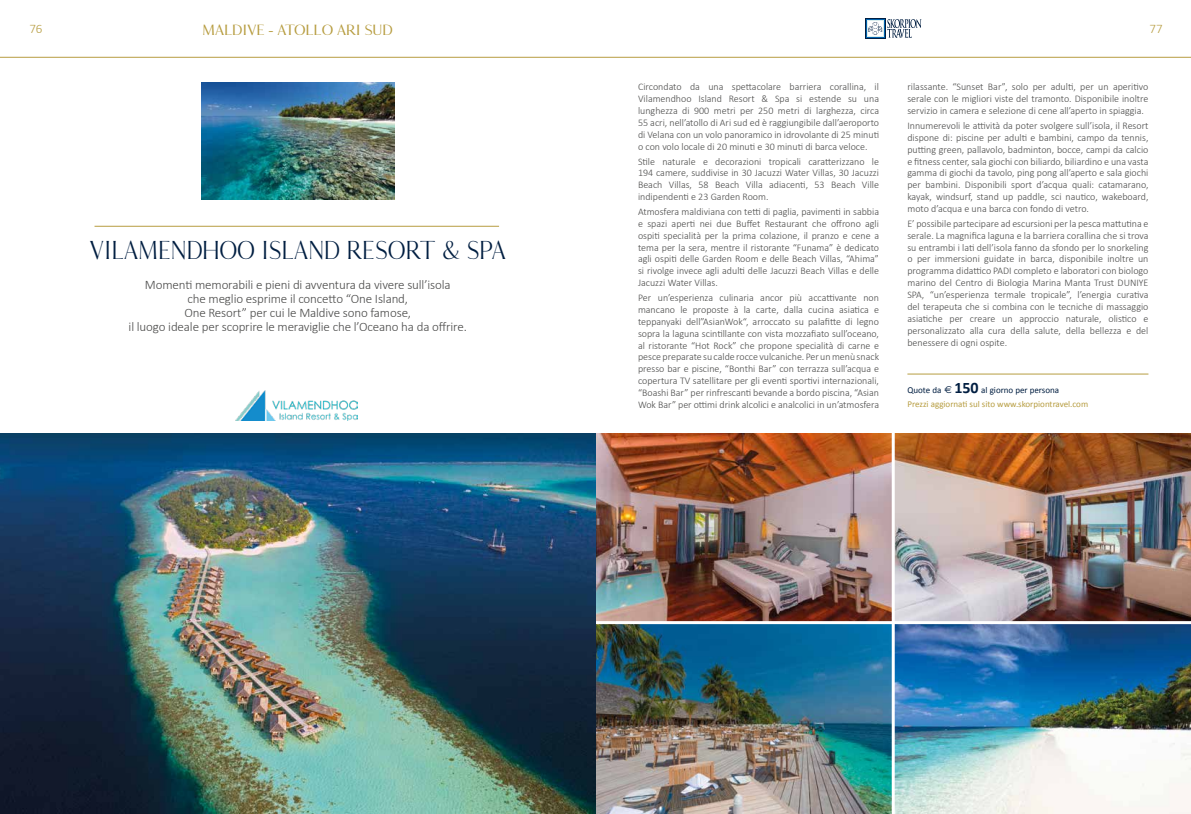
<style>
.page{position:relative;width:1191px;height:814px;background:#fff}
.page>*{position:absolute;margin:0;border:0;box-sizing:border-box;transform-origin:0 0}
.t1{font:28px "Jouleset Jaques Serif";color:#011e41;scale:.9 1}
.t2{font:700 16px "Jouleset Jacques Serif";color:#b79d41}
.t3{font:300 13px/14px "Calibri";letter-spacing:-.01em;color:#4a4a49;text-align:center}
.t4{font:300 13px "Calibri";color:#b79d41}
.t5{font:300 10.1px/11.9px "Calibri";color:#4a4a49;text-align:justify}
.t6{font:9px/14px "Calibri";color:#b79d41}
.s1{color:#011e41}
.s2{font-family:"Euro Sans";font-size:10px;color:#011e41}
.s3{font-weight:700;font-size:16px;color:#011e41}
</style>
<div class="page">
<hr style="left:0;top:57px;width:1191px;height:1px;background:#b79d41">
<div style="left:865px;top:18px;width:21px;height:21px;background:#011e41"></div>
<div style="left:866px;top:19px;width:18px;height:19px;background:#daeeed"></div>
<svg style="left:868px;top:19px;width:53px;height:19px"></svg>
<img style="left:595px;top:624px;width:296px;height:190px">
<img style="left:595px;top:434px;width:296px;height:187px">
<img style="left:894px;top:624px;width:297px;height:190px">
<img style="left:894px;top:434px;width:297px;height:187px">
<hr style="left:907px;top:373px;width:241px;height:1px;background:#b79d41">
<img style="left:0;top:434px;width:595px;height:380px">
<img style="left:201px;top:83px;width:193px;height:117px">
<hr style="left:94px;top:226px;width:405px;height:1px;background:#b79d41">
<img style="left:236px;top:390px;width:121px;height:30px">
<p class="t4" style="left:29px;top:21px;width:15px">76</p>
<h2 class="t2" style="left:203px;top:20px;width:192px">MALDIVE - ATOLLO ARI SUD</h2>
<p class="t4" style="left:1149px;top:21px;width:15px">77</p>
<h1 class="t1" style="left:89px;top:234px;width:464px">VILAMENDHOO ISLAND RESORT &amp; SPA</h1>
<p class="t3" style="left:129px;top:277px;width:340px">Momenti memorabili e pieni di avventura da vivere sull’isola<br>che meglio esprime il concetto “One Island,<br>One Resort” per cui le Maldive sono famose,<br>il luogo ideale per scoprire le meraviglie che l’Oceano ha da offrire.</p>
<p class="t5" style="left:638px;top:81px;width:242px">Circondato da una spettacolare barriera corallina, il Vilamendhoo Island Resort &amp; Spa si estende su una lunghezza di 900 metri per 250 metri di larghezza, circa 55 acri, nell’atollo di Ari sud ed è raggiungibile dall’aeroporto di Velana con un volo panoramico in idrovolante di 25 minuti o con volo locale di 20 minuti e 30 minuti di barca veloce.</p>
<p class="t5" style="left:638px;top:155px;width:242px">Stile naturale e decorazioni tropicali caratterizzano le 194 camere, suddivise in 30 Jacuzzi Water Villas, 30 Jacuzzi Beach Villas, 58 Beach Villa adiacenti, 53 Beach Ville indipendenti e 23 Garden Room.</p>
<p class="t5" style="left:638px;top:205px;width:242px">Atmosfera maldiviana con tetti di paglia, pavimenti in sabbia e spazi aperti nei due Buffet Restaurant che offrono agli ospiti specialità per la prima colazione, il pranzo e cene a tema per la sera, mentre il ristorante “Funama” è dedicato agli ospiti delle Garden Room e delle Beach Villas, “Ahima” si rivolge invece agli adulti delle Jacuzzi Beach Villas e delle Jacuzzi Water Villas.</p>
<p class="t5" style="left:638px;top:291px;width:242px">Per un’esperienza culinaria ancor più accattivante non mancano le proposte à la carte, dalla cucina asiatica e teppanyaki dell”AsianWok“, arroccato su palafitte di legno sopra la laguna scintillante con vista mozzafiato sull’oceano, al ristorante “Hot Rock” che propone specialità di carne e pesce preparate su calde rocce vulcaniche. Per un menù snack presso bar e piscine, “Bonthi Bar” con terrazza sull’acqua e copertura TV satellitare per gli eventi sportivi internazionali, “Boashi Bar” per rinfrescanti bevande a bordo piscina, “Asian Wok Bar” per ottimi drink alcolici e analcolici in un’atmosfera</p>
<p class="t5" style="left:907px;top:81px;width:242px">rilassante. “Sunset Bar”, solo per adulti, per un aperitivo serale con le migliori viste del tramonto. Disponibile inoltre servizio in camera e selezione di cene all’aperto in spiaggia.</p>
<p class="t5" style="left:907px;top:119px;width:242px">Innumerevoli le attività da poter svolgere sull’isola, il Resort dispone di: piscine per adulti e bambini, campo da tennis, putting green, pallavolo, badminton, bocce, campi da calcio e fitness center, sala giochi con biliardo, biliardino e una vasta gamma di giochi da tavolo, ping pong all’aperto e sala giochi per bambini. Disponibili sport d’acqua quali: catamarano, kayak, windsurf, stand up paddle, sci nautico, wakeboard, moto d’acqua e una barca con fondo di vetro.</p>
<p class="t5" style="left:907px;top:217px;width:242px">E’ possibile partecipare ad escursioni per la pesca mattutina e serale. La magnifica laguna e la barriera corallina che si trova su entrambi i lati dell’isola fanno da sfondo per lo snorkeling o per immersioni guidate in barca, disponibile inoltre un programma didattico PADI completo e laboratori con biologo marino del Centro di Biologia Marina Manta Trust DUNIYE SPA, “un’esperienza termale tropicale”, l’energia curativa del terapeuta che si combina con le tecniche di massaggio asiatiche per creare un approccio naturale, olistico e personalizzato alla cura della salute, della bellezza e del benessere di ogni ospite.</p>
<p class="t6" style="left:907px;top:382px;width:182px"><span class="s1">Quote da</span> <span class="s2">e</span> <span class="s3">150</span> <span class="s1">al giorno per persona<br></span>Prezzi aggiornati sul sito www.skorpiontravel.com</p>
</div>
